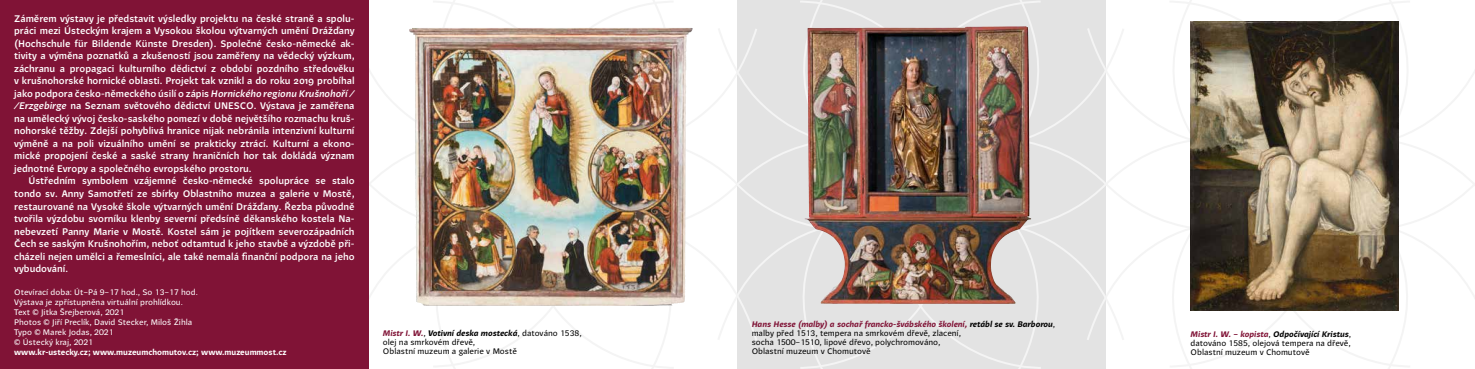
<style>
.page{position:relative;width:1475px;height:369px;background:#fff}
.page>*{position:absolute;margin:0;border:0;box-sizing:border-box;transform-origin:0 0}
.t1{font:500 9.5px/12.5px "Beletrio";color:#fff;text-align:justify}
.t2{font:8px/9px "Beletrio";color:#000}
.t3{font:8px/10px "Beletrio";color:#fff}
.t4{font:700 8px "Beletrio";color:#fff}
.s1{font-style:italic}
.s2{font-weight:700;font-style:italic;color:#801336}
.s3{font-weight:700;font-style:italic}
</style>
<div class="page">
<div style="left:737px;top:0;width:369px;height:369px;background:#e3e3e3"></div>
<svg style="left:961px;top:0;width:80px;height:26px"></svg>
<svg style="left:961px;top:342px;width:80px;height:27px"></svg>
<svg style="left:800px;top:0;width:161px;height:176px"></svg>
<svg style="left:800px;top:193px;width:161px;height:176px"></svg>
<div style="left:905px;top:170px;width:29px;height:28px;border:2px solid #f4f4f4;border-radius:50%"></div>
<svg style="left:1330px;top:0;width:80px;height:26px"></svg>
<svg style="left:1330px;top:342px;width:80px;height:27px"></svg>
<svg style="left:1170px;top:0;width:160px;height:26px"></svg>
<svg style="left:1170px;top:310px;width:160px;height:59px"></svg>
<svg style="left:594px;top:0;width:79px;height:26px"></svg>
<svg style="left:594px;top:342px;width:79px;height:27px"></svg>
<img style="left:433px;top:0;width:161px;height:176px">
<svg style="left:434px;top:193px;width:160px;height:176px"></svg>
<div style="left:539px;top:170px;width:28px;height:28px;border:2px solid #f4f4f4;border-radius:50%"></div>
<img style="left:369px;top:26px;width:179px;height:316px">
<img style="left:558px;top:26px;width:357px;height:316px">
<img style="left:925px;top:26px;width:359px;height:316px">
<svg style="left:1294px;top:26px;width:180px;height:316px"></svg>
<div style="left:0;top:0;width:369px;height:369px;background:#801336"></div>
<img style="left:901px;top:26px;width:105px;height:2px">
<img style="left:409px;top:28px;width:6px;height:82px">
<img style="left:1190px;top:22px;width:208px;height:288px">
<p class="t1" style="left:14px;top:12px;width:342px">Záměrem výstavy je představit výsledky projektu na české straně a spolu&shy;práci mezi Ústeckým krajem a Vysokou školou výtvarných umění Drážďany (Hochschule für Bildende Künste Dresden). Společné česko-německé ak&shy;tivity a výměna poznatků a zkušeností jsou zaměřeny na vědecký výzkum, záchranu a propagaci kulturního dědictví z období pozdního středověku v krušnohorské hornické oblasti. Projekt tak vznikl a do roku 2019 probíhal jako podpora česko-německého úsilí o zápis <span class="s1">Hornického regionu Krušnohoří / /Erzgebirge</span> na Seznam světového dědictví UNESCO. Výstava je zaměřena na umělecký vývoj česko-saského pomezí v době největšího rozmachu kruš&shy;nohorské těžby. Zdejší pohyblivá hranice nijak nebránila intenzivní kulturní výměně a na poli vizuálního umění se prakticky ztrácí. Kulturní a ekono&shy;mické propojení české a saské strany hraničních hor tak dokládá význam jednotné Evropy a společného evropského prostoru.</p>
<p class="t1" style="left:14px;top:175px;width:342px;text-indent:14px">Ústředním symbolem vzájemné česko-německé spolupráce se stalo tondo sv. Anny Samotřetí ze sbírky Oblastního muzea a galerie v Mostě, restaurované na Vysoké škole výtvarných umění Drážďany. Řezba původně tvořila výzdobu svorníku klenby severní předsíně děkanského kostela Na&shy;nebevzetí Panny Marie v Mostě. Kostel sám je pojítkem severozápadních Čech se saským Krušnohořím, neboť odtamtud k jeho stavbě a výzdobě při&shy;cházeli nejen umělci a řemeslníci, ale také nemalá finanční podpora na jeho vybudování.</p>
<p class="t3" style="left:14px;top:287px;width:185px">Otevírací doba: Út–Pá 9–17 hod., So 13–17 hod.<br>Výstava je zpřístupněna virtuální prohlídkou.<br>Text © Jitka Šrejberová, 2021<br>Photos © Jiří Preclík, David Stecker, Miloš Žihla Typo © Marek Jodas, 2021<br>© Ústecký kraj, 2021</p>
<p class="t4" style="left:14px;top:347px;width:274px">www.kr-ustecky.cz; www.muzeumchomutov.cz; www.muzeummost.cz</p>
<p class="t2" style="left:383px;top:329px;width:200px"><span class="s2">Mistr I. W.</span>, <span class="s3">Votivní deska mostecká</span>, datováno 1538, olej na smrkovém dřevě,<br>Oblastní muzeum a galerie v Mostě</p>
<p class="t2" style="left:751px;top:320px;width:305px"><span class="s2">Hans Hesse (malby) a sochař francko-švábského školení,</span> <span class="s3">retábl se sv. Barborou</span>, malby před 1513, tempera na smrkovém dřevě, zlacení,<br>socha 1500–1510, lipové dřevo, polychromováno,<br>Oblastní muzeum v Chomutově</p>
<p class="t2" style="left:1190px;top:329px;width:162px;text-align:justify"><span class="s2">Mistr I. W. – kopista</span>, <span class="s3">Odpočívající Kristus</span>, datováno 1585, olejová tempera na dřevě, Oblastní muzeum v Chomutově</p>
</div>
